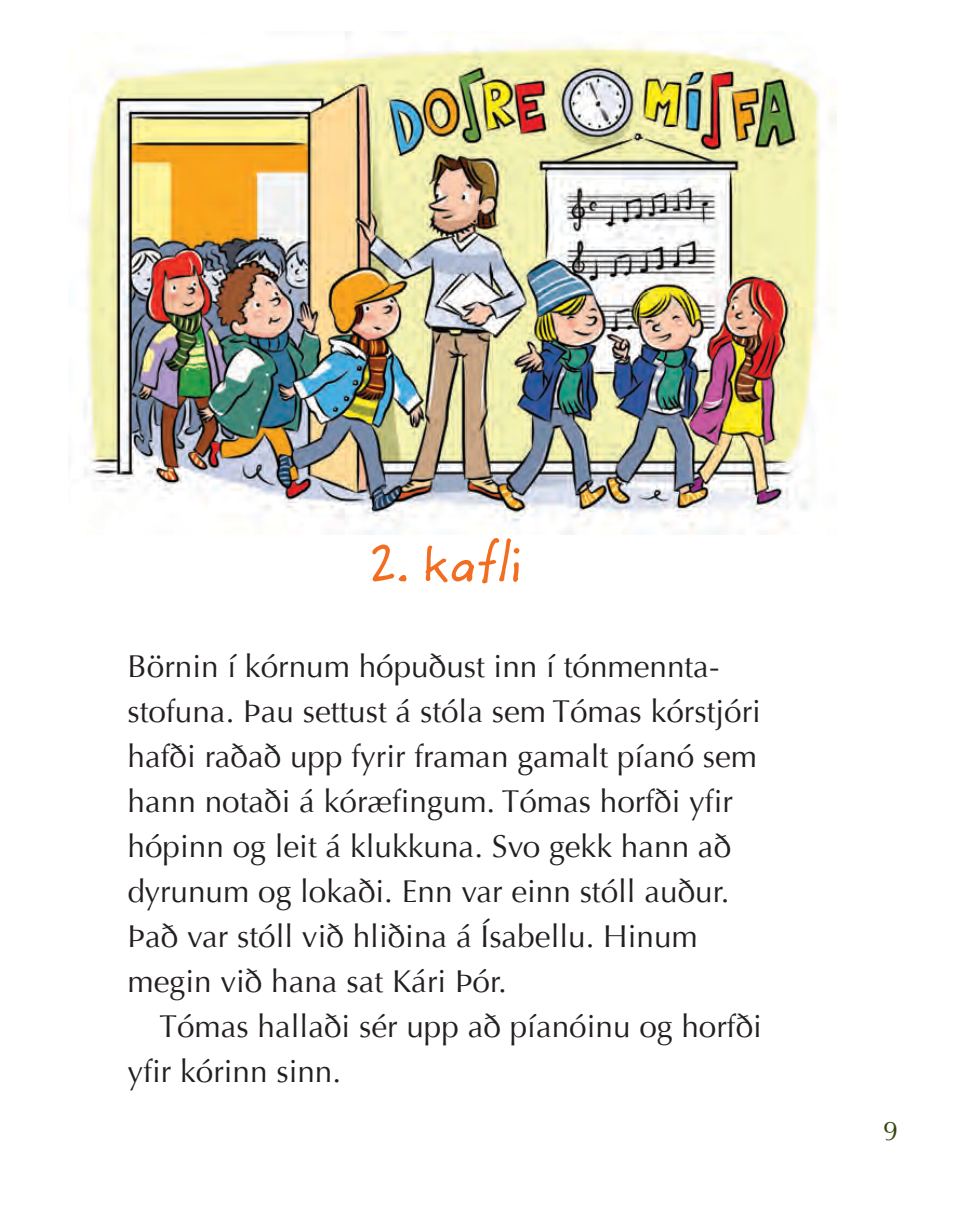
<style>
.page{position:relative;width:957px;height:1212px;background:#fff}
.page>*{position:absolute;margin:0;border:0;box-sizing:border-box;transform-origin:0 0}
.t1{font:54px "Zemke Hand ITC";color:#f36d21}
.t2{font:31.5px/45px "Optima";color:#231f20}
.t3{font:27px "Optima";color:#33460d}
</style>
<div class="page">
<img style="left:84px;top:31px;width:752px;height:503px">
<h1 class="t1" style="left:370px;top:525px;width:154px">2. kafli</h1>
<p class="t2" style="left:128px;top:644px;width:635px">Börnin í kórnum hópuðust inn í tónmennta&shy;stofuna. Þau settust á stóla sem Tómas kórstjóri hafði raðað upp fyrir framan gamalt píanó sem hann notaði á kóræfingum. Tómas horfði yfir hópinn og leit á klukkuna. Svo gekk hann að dyrunum og lokaði. Enn var einn stóll auður.<br>Það var stóll við hliðina á Ísabellu. Hinum megin við hana sat Kári Þór.</p>
<p class="t2" style="left:128px;top:1004px;width:636px;text-indent:32px">Tómas hallaði sér upp að píanóinu og horfði yfir kórinn sinn.</p>
<p class="t3" style="left:883px;top:1115px;width:17px">9</p>
</div>
